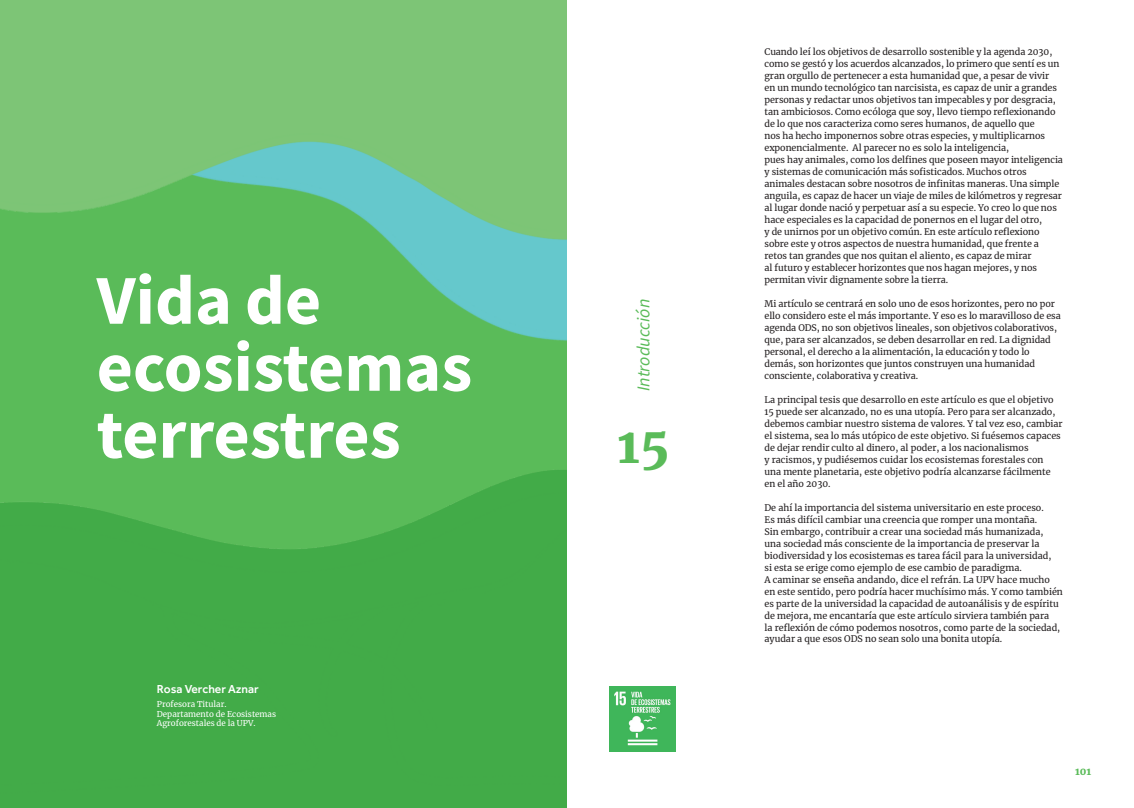
<style>
.page{position:relative;width:1134px;height:808px;background:#fff}
.page>*{position:absolute;margin:0;border:0;box-sizing:border-box;transform-origin:0 0}
.t1{font:70px/67px "Source Sans Variable";color:#fff}
.t2{font:900 48px "Merriweather";color:#5abb59}
.t3{font:italic 18px "Source Sans Variable";color:#5abb59}
.t4{font:500 12px "Effra";color:#fff}
.t5{font:900 10px "Merriweather";color:#5abb59}
.t6{font:9px/12px "Merriweather";letter-spacing:-.005em;color:#231f20}
.t7{font:8px/9.6px "Merriweather";color:#fff}
</style>
<div class="page">
<img style="left:0;top:0;width:567px;height:808px">
<img style="left:609px;top:686px;width:67px;height:65px">
<h1 class="t1" style="left:97px;top:268px;width:377px">Vida de ecosistemas terrestres</h1>
<h3 class="t4" style="left:157px;top:682px;width:103px">Rosa Vercher Aznar</h3>
<p class="t7" style="left:157px;top:699px;width:121px">Profesora Titular.<br>Departamento de Ecosistemas<br>Agroforestales de la UPV.</p>
<h3 class="t3" style="left:633px;top:391px;width:94px;rotate:-90deg">Introducción</h3>
<h2 class="t2" style="left:617px;top:412px;width:54px">15</h2>
<p class="t6" style="left:764px;top:45px;width:300px">Cuando leí los objetivos de desarrollo sostenible y la agenda 2030, como se gestó y los acuerdos alcanzados, lo primero que sentí es un gran orgullo de pertenecer a esta humanidad que, a pesar de vivir<br>en un mundo tecnológico tan narcisista, es capaz de unir a grandes personas y redactar unos objetivos tan impecables y por desgracia, tan ambiciosos. Como ecóloga que soy, llevo tiempo reflexionando de lo que nos caracteriza como seres humanos, de aquello que<br>nos ha hecho imponernos sobre otras especies, y multiplicarnos exponencialmente. Al parecer no es solo la inteligencia,<br>pues hay animales, como los delfines que poseen mayor inteligencia y sistemas de comunicación más sofisticados. Muchos otros animales destacan sobre nosotros de infinitas maneras. Una simple anguila, es capaz de hacer un viaje de miles de kilómetros y regresar al lugar donde nació y perpetuar así a su especie. Yo creo lo que nos hace especiales es la capacidad de ponernos en el lugar del otro,<br>y de unirnos por un objetivo común. En este artículo reflexiono sobre este y otros aspectos de nuestra humanidad, que frente a retos tan grandes que nos quitan el aliento, es capaz de mirar<br>al futuro y establecer horizontes que nos hagan mejores, y nos permitan vivir dignamente sobre la tierra.</p>
<p class="t6" style="left:764px;top:297px;width:298px">Mi artículo se centrará en solo uno de esos horizontes, pero no por ello considero este el más importante. Y eso es lo maravilloso de esa agenda ODS, no son objetivos lineales, son objetivos colaborativos, que, para ser alcanzados, se deben desarrollar en red. La dignidad personal, el derecho a la alimentación, la educación y todo lo demás, son horizontes que juntos construyen una humanidad consciente, colaborativa y creativa.</p>
<p class="t6" style="left:764px;top:393px;width:300px">La principal tesis que desarrollo en este artículo es que el objetivo 15 puede ser alcanzado, no es una utopía. Pero para ser alcanzado, debemos cambiar nuestro sistema de valores. Y tal vez eso, cambiar el sistema, sea lo más utópico de este objetivo. Si fuésemos capaces de dejar rendir culto al dinero, al poder, a los nacionalismos<br>y racismos, y pudiésemos cuidar los ecosistemas forestales con<br>una mente planetaria, este objetivo podría alcanzarse fácilmente en el año 2030.</p>
<p class="t6" style="left:764px;top:501px;width:300px">De ahí la importancia del sistema universitario en este proceso.<br>Es más difícil cambiar una creencia que romper una montaña.<br>Sin embargo, contribuir a crear una sociedad más humanizada,<br>una sociedad más consciente de la importancia de preservar la biodiversidad y los ecosistemas es tarea fácil para la universidad,<br>si esta se erige como ejemplo de ese cambio de paradigma.<br>A caminar se enseña andando, dice el refrán. La UPV hace mucho en este sentido, pero podría hacer muchísimo más. Y como también es parte de la universidad la capacidad de autoanálisis y de espíritu de mejora, me encantaría que este artículo sirviera también para<br>la reflexión de cómo podemos nosotros, como parte de la sociedad, ayudar a que esos ODS no sean solo una bonita utopía.</p>
<p class="t5" style="left:1075px;top:764px;width:18px">101</p>
</div>
